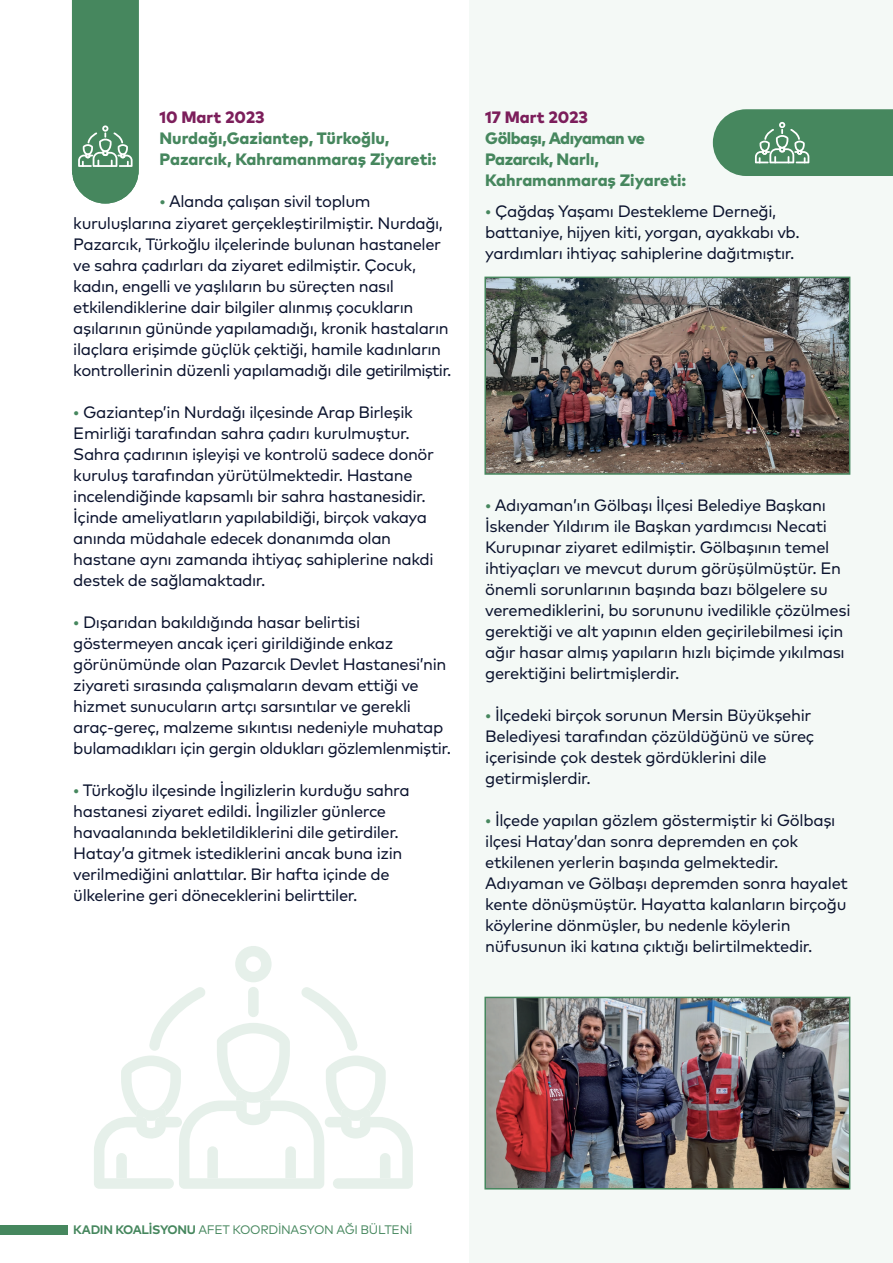
<style>
.page{position:relative;width:893px;height:1263px;background:#fff}
.page>*{position:absolute;margin:0;border:0;box-sizing:border-box;transform-origin:0 0}
.t1{font:16.5px/21px "Mark Pro";letter-spacing:-.025em;color:#0a122d}
.t2{font:800 16.5px/21px "Mark Pro";color:#46875e}
.t3{font:800 16.5px/21px "Mark Pro";letter-spacing:-.03em;color:#46875e}
.t4{font:800 16.5px "Mark Pro";color:#7c1e5b}
.t5{font:12.3px "Mark Pro";letter-spacing:-.025em;color:#46875e}
.s1{font-weight:900;font-size:18px;color:#46875e}
.s2{font-weight:700}
</style>
<div class="page">
<div style="left:469px;top:0;width:424px;height:1263px;background:#f4f9f6"></div>
<div style="left:0;top:1225px;width:68px;height:9px;background:#46875e"></div>
<img style="left:487px;top:280px;width:360px;height:192px">
<img style="left:487px;top:1000px;width:360px;height:186px">
<svg style="left:713px;top:109px;width:180px;height:67px;background:#56916c"></svg>
<svg style="left:72px;top:0;width:67px;height:204px;background:#54906a"></svg>
<svg style="left:94px;top:946px;width:319px;height:243px"></svg>
<div style="left:484px;top:277px;width:366px;height:198px;border:2px solid #46875e"></div>
<div style="left:484px;top:997px;width:366px;height:192px;border:2px solid #46875e"></div>
<p class="t4" style="left:159px;top:105px;width:107px">10 Mart 2023</p>
<p class="t2" style="left:159px;top:127px;width:279px">Nurdağı,Gaziantep, Türkoğlu,<br>Pazarcık, Kahramanmaraş Ziyareti:</p>
<p class="t1" style="left:159px;top:190px;width:213px"><span class="s1">·</span> Alanda çalışan sivil toplum</p>
<p class="t1" style="left:73px;top:211px;width:380px">kuruluşlarına ziyaret gerçekleştirilmiştir. Nurdağı, Pazarcık, Türkoğlu ilçelerinde bulunan hastaneler ve sahra çadırları da ziyaret edilmiştir. Çocuk, kadın, engelli ve yaşlıların bu süreçten nasıl etkilendiklerine dair bilgiler alınmış çocukların aşılarının gününde yapılamadığı, kronik hastaların ilaçlara erişimde güçlük çektiği, hamile kadınların kontrollerinin düzenli yapılamadığı dile getirilmiştir.</p>
<p class="t1" style="left:73px;top:400px;width:362px"><span class="s1">·</span> Gaziantep’in Nurdağı ilçesinde Arap Birleşik Emirliği tarafından sahra çadırı kurulmuştur.<br>Sahra çadırının işleyişi ve kontrolü sadece donör kuruluş tarafından yürütülmektedir. Hastane incelendiğinde kapsamlı bir sahra hastanesidir.<br>İçinde ameliyatların yapılabildiği, birçok vakaya anında müdahale edecek donanımda olan hastane aynı zamanda ihtiyaç sahiplerine nakdi destek de sağlamaktadır.</p>
<p class="t1" style="left:73px;top:610px;width:379px"><span class="s1">·</span> Dışarıdan bakıldığında hasar belirtisi göstermeyen ancak içeri girildiğinde enkaz görünümünde olan Pazarcık Devlet Hastanesi’nin ziyareti sırasında çalışmaların devam ettiği ve hizmet sunucuların artçı sarsıntılar ve gerekli araç-gereç, malzeme sıkıntısı nedeniyle muhatap bulamadıkları için gergin oldukları gözlemlenmiştir.</p>
<p class="t1" style="left:73px;top:778px;width:338px"><span class="s1">·</span> Türkoğlu ilçesinde İngilizlerin kurduğu sahra hastanesi ziyaret edildi. İngilizler günlerce havaalanında bekletildiklerini dile getirdiler.<br>Hatay’a gitmek istediklerini ancak buna izin verilmediğini anlattılar. Bir hafta içinde de ülkelerine geri döneceklerini belirttiler.</p>
<p class="t4" style="left:485px;top:105px;width:104px">17 Mart 2023</p>
<p class="t3" style="left:485px;top:127px;width:203px">Gölbaşı, Adıyaman ve<br>Pazarcık, Narlı,<br>Kahramanmaraş Ziyareti:</p>
<p class="t1" style="left:485px;top:199px;width:316px"><span class="s1">·</span> Çağdaş Yaşamı Destekleme Derneği, battaniye, hijyen kiti, yorgan, ayakkabı vb. yardımları ihtiyaç sahiplerine dağıtmıştır.</p>
<p class="t1" style="left:485px;top:493px;width:367px"><span class="s1">·</span> Adıyaman’ın Gölbaşı İlçesi Belediye Başkanı İskender Yıldırım ile Başkan yardımcısı Necati Kurupınar ziyaret edilmiştir. Gölbaşının temel ihtiyaçları ve mevcut durum görüşülmüştür. En önemli sorunlarının başında bazı bölgelere su veremediklerini, bu sorununu ivedilikle çözülmesi gerektiği ve alt yapının elden geçirilebilmesi için ağır hasar almış yapıların hızlı biçimde yıkılması gerektiğini belirtmişlerdir.</p>
<p class="t1" style="left:485px;top:703px;width:331px"><span class="s1">·</span> İlçedeki birçok sorunun Mersin Büyükşehir Belediyesi tarafından çözüldüğünü ve süreç içerisinde çok destek gördüklerini dile getirmişlerdir.</p>
<p class="t1" style="left:485px;top:808px;width:364px"><span class="s1">·</span> İlçede yapılan gözlem göstermiştir ki Gölbaşı ilçesi Hatay’dan sonra depremden en çok etkilenen yerlerin başında gelmektedir.<br>Adıyaman ve Gölbaşı depremden sonra hayalet kente dönüşmüştür. Hayatta kalanların birçoğu köylerine dönmüşler, bu nedenle köylerin nüfusunun iki katına çıktığı belirtilmektedir.</p>
<p class="t5" style="left:73px;top:1220px;width:341px"><span class="s2">KADIN KOALİSYONU</span> AFET KOORDİNASYON AĞI BÜLTENİ</p>
</div>
